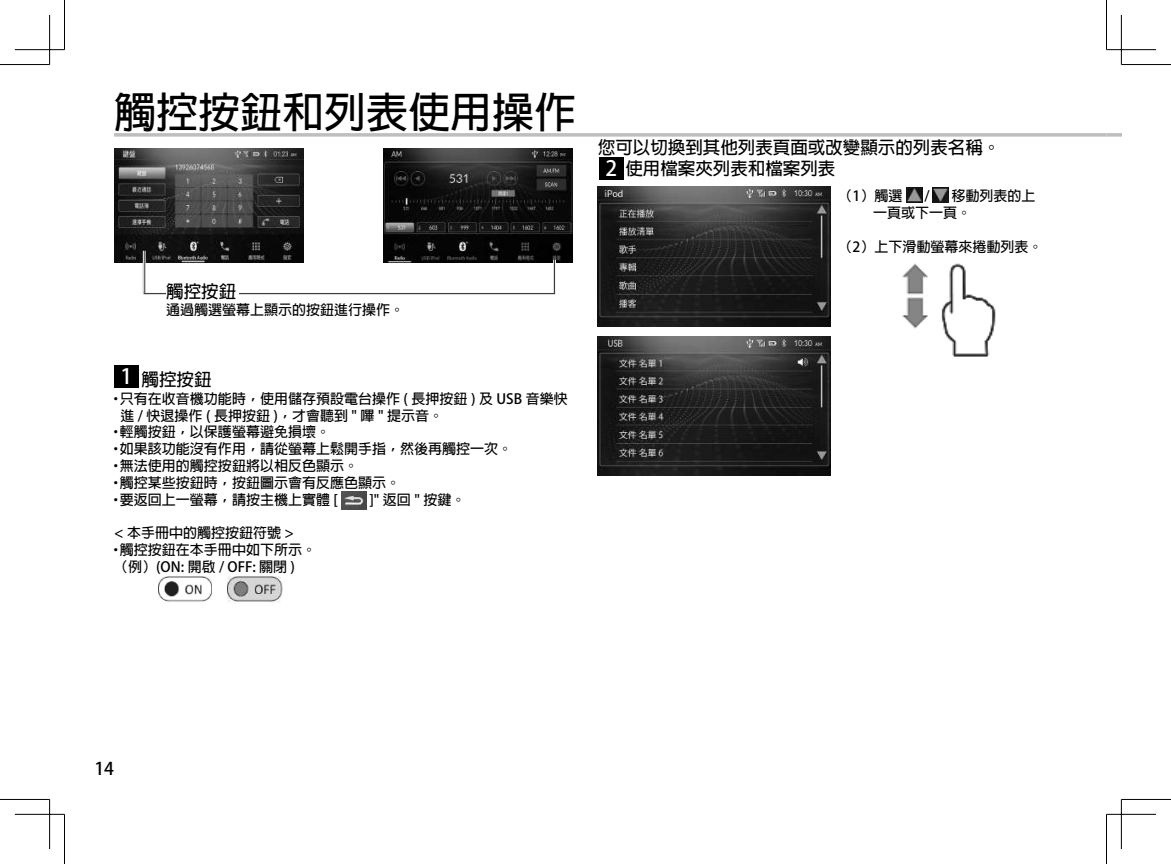
<style>
.page{position:relative;width:1171px;height:864px;background:#fff}
.page>*{position:absolute;margin:0;border:0;box-sizing:border-box;transform-origin:0 0}
.t1{font:700 42px "Adobe Fan Heiti Std";color:#000}
.t2{font:700 21px "Adobe Fan Heiti Std";color:#fff}
.t3{font:700 17.5px/21px "Adobe Fan Heiti Std";color:#000}
.t4{font:700 14px/16.8px "Adobe Fan Heiti Std";color:#000}
</style>
<div class="page">
<hr style="left:114px;top:133px;width:992px;height:3px;background:#bebebe">
<hr style="left:1106px;top:133px;width:15px;height:3px;background:#bebebe">
<img style="left:902px;top:263px;width:94px;height:94px">
<img style="left:114px;top:149px;width:189px;height:113px">
<img style="left:383px;top:149px;width:189px;height:113px">
<hr style="left:144px;top:292px;width:411px;height:2px;background:#000">
<hr style="left:144px;top:292px;width:411px;height:1px;background:#fff">
<hr style="left:143px;top:251px;width:2px;height:42px;background:#000">
<hr style="left:143px;top:251px;width:1px;height:42px;background:#fff">
<hr style="left:145px;top:251px;width:1px;height:42px;background:#fff">
<hr style="left:553px;top:259px;width:3px;height:34px;background:#000">
<hr style="left:555px;top:259px;width:1px;height:34px;background:#fff">
<hr style="left:553px;top:259px;width:1px;height:34px;background:#fff">
<div style="left:166px;top:283px;width:73px;height:19px;background:#fff"></div>
<div style="left:114px;top:365px;width:25px;height:23px;background:#000"></div>
<img style="left:159px;top:576px;width:53px;height:26px">
<img style="left:227px;top:576px;width:56px;height:27px">
<div style="left:599px;top:157px;width:25px;height:22px;background:#000"></div>
<img style="left:598px;top:186px;width:232px;height:140px">
<img style="left:598px;top:336px;width:232px;height:139px">
<img style="left:341px;top:491px;width:25px;height:18px">
<img style="left:906px;top:188px;width:17px;height:15px">
<img style="left:932px;top:188px;width:17px;height:15px">
<hr style="left:0;top:64px;width:50px;height:1px;background:#000">
<hr style="left:1121px;top:64px;width:50px;height:1px;background:#000">
<hr style="left:0;top:798px;width:50px;height:1px;background:#000">
<hr style="left:1121px;top:798px;width:50px;height:1px;background:#000">
<hr style="left:64px;top:0;width:1px;height:50px;background:#000">
<hr style="left:64px;top:814px;width:1px;height:49px;background:#000">
<hr style="left:1106px;top:0;width:1px;height:50px;background:#000">
<hr style="left:1106px;top:814px;width:1px;height:49px;background:#000">
<hr style="left:15px;top:49px;width:49px;height:1px;background:#000">
<hr style="left:1106px;top:49px;width:50px;height:1px;background:#000">
<hr style="left:15px;top:813px;width:49px;height:1px;background:#000">
<hr style="left:1106px;top:813px;width:50px;height:1px;background:#000">
<hr style="left:49px;top:15px;width:1px;height:49px;background:#000">
<hr style="left:49px;top:799px;width:1px;height:49px;background:#000">
<hr style="left:1121px;top:15px;width:1px;height:49px;background:#000">
<hr style="left:1121px;top:799px;width:1px;height:49px;background:#000">
<h1 class="t1" style="left:114px;top:87px;width:463px">觸控按鈕和列表使用操作</h1>
<p class="t3" style="left:166px;top:282px;width:71px">觸控按鈕</p>
<p class="t4" style="left:166px;top:301px;width:239px">通過觸選螢幕上顯示的按鈕進行操作。</p>
<h2 class="t2" style="left:121px;top:364px;width:13px">1</h2>
<p class="t3" style="left:142px;top:369px;width:71px">觸控按鈕</p>
<p class="t4" style="left:120px;top:390px;width:449px;text-indent:-6px"><sup>●</sup> 只有在收音機功能時，使用儲存預設電台操作 ( 長押按鈕 ) 及 USB 音樂快進 / 快退操作 ( 長押按鈕 )，才會聽到 " 嗶 " 提示音。</p>
<p class="t4" style="left:114px;top:424px;width:217px"><sup>●</sup> 輕觸按鈕，以保護螢幕避免損壞。</p>
<p class="t4" style="left:114px;top:441px;width:399px"><sup>●</sup> 如果該功能沒有作用，請從螢幕上鬆開手指，然後再觸控一次。</p>
<p class="t4" style="left:114px;top:457px;width:245px"><sup>●</sup> 無法使用的觸控按鈕將以相反色顯示。</p>
<p class="t4" style="left:114px;top:474px;width:287px"><sup>●</sup> 觸控某些按鈕時，按鈕圖示會有反應色顯示。</p>
<p class="t4" style="left:114px;top:491px;width:225px"><sup>●</sup> 要返回上一螢幕，請按主機上實體 [</p>
<p class="t4" style="left:369px;top:491px;width:97px">]" 返回 " 按鍵。</p>
<p class="t4" style="left:114px;top:525px;width:181px">&lt; 本手冊中的觸控按鈕符號 &gt;</p>
<p class="t4" style="left:114px;top:541px;width:203px"><sup>●</sup> 觸控按鈕在本手冊中如下所示。（例）(ON: 開啟 / OFF: 關閉 )</p>
<p class="t3" style="left:625px;top:137px;width:377px;text-indent:-27px">您可以切換到其他列表頁面或改變顯示的列表名稱。使用檔案夾列表和檔案列表</p>
<h2 class="t2" style="left:605px;top:155px;width:13px">2</h2>
<p class="t4" style="left:873px;top:188px;width:164px;text-indent:78px">移動列表的上一頁或下一頁。</p>
<p class="t4" style="left:838px;top:238px;width:205px">（2）上下滑動螢幕來捲動列表。</p>
<p class="t4" style="left:838px;top:188px;width:65px">（1）觸選</p>
<p class="t4" style="left:924px;top:188px;width:7px">/</p>
<p class="t3" style="left:94px;top:757px;width:21px">14</p>
</div>
